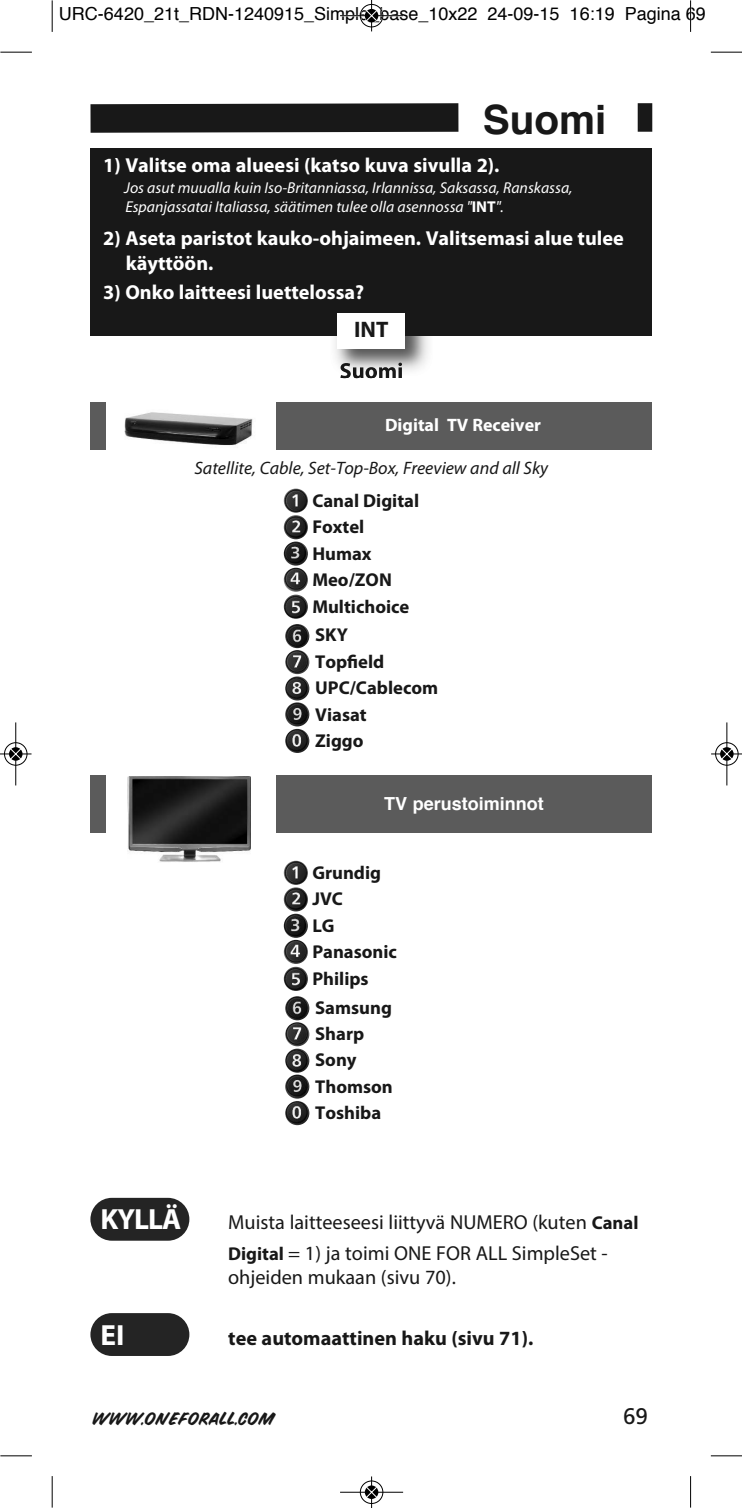
<style>
.page{position:relative;width:742px;height:1508px;background:#fff}
.page>*{position:absolute;margin:0;border:0;box-sizing:border-box;transform-origin:0 0}
.t1{font:700 40.5px "Helvetica";color:#181818}
.t2{font:700 29.25px "Myriad Pro";letter-spacing:-.035em;color:#fff}
.t3{font:700 22.5px "Myriad Pro";color:#181818}
.t4{font:22.5px "Frutiger";color:#181818}
.t5{font:700 20.25px/24.3px "Myriad Pro";color:#fff}
.t6{font:20.25px/30.4px "Myriad Pro";color:#181818}
.t7{font:700 20.25px "Myriad Pro";color:#181818}
.t8{font:700 18.68px/26.6px "Myriad Pro";color:#181818}
.t9{font:18px "Helvetica";color:#000}
.t10{font:italic 18px "Myriad Pro";color:#181818}
.t11{font:700 18px "Myriad Pro";color:#fff}
.t12{font:700 18px "Helvetica";color:#fff}
.t13{font:italic 15.75px/18.9px "Myriad Pro";color:#fff}
.t14{font:13.5px "Snyder Speed";letter-spacing:.035em;color:#181818}
.s1{font-weight:700;font-style:normal}
.s2{font-weight:700;font-size:18.68px}
</style>
<div class="page">
<div style="left:90px;top:148px;width:562px;height:187px;background:#181818"></div>
<svg style="left:90px;top:103px;width:368px;height:30px;background:#232323"></svg>
<div style="left:639px;top:105px;width:10px;height:24px;background:#181818"></div>
<div style="left:637px;top:103px;width:15px;height:29px;border:2px solid #181818"></div>
<div style="left:90px;top:1197px;width:99px;height:43px;background:#242424;border-radius:21px"></div>
<div style="left:90px;top:1313px;width:99px;height:42px;background:#242424;border-radius:21px"></div>
<div style="left:90px;top:402px;width:562px;height:48px;background:#5b5b5b"></div>
<img style="left:284px;top:594px;width:24px;height:25px;border-radius:50%">
<img style="left:284px;top:567px;width:24px;height:25px;border-radius:50%">
<img style="left:284px;top:541px;width:24px;height:24px;border-radius:50%">
<img style="left:284px;top:515px;width:24px;height:24px;border-radius:50%">
<img style="left:284px;top:488px;width:24px;height:24px;border-radius:50%">
<img style="left:285px;top:702px;width:24px;height:24px;border-radius:50%">
<img style="left:285px;top:729px;width:24px;height:24px;border-radius:50%">
<img style="left:285px;top:676px;width:24px;height:24px;border-radius:50%">
<img style="left:285px;top:650px;width:24px;height:24px;border-radius:50%">
<img style="left:285px;top:624px;width:24px;height:24px;border-radius:50%">
<div style="left:90px;top:775px;width:562px;height:58px;background:#5b5b5b"></div>
<img style="left:284px;top:966px;width:24px;height:25px;border-radius:50%">
<img style="left:284px;top:939px;width:24px;height:25px;border-radius:50%">
<img style="left:284px;top:913px;width:24px;height:24px;border-radius:50%">
<img style="left:284px;top:887px;width:24px;height:24px;border-radius:50%">
<img style="left:284px;top:860px;width:24px;height:25px;border-radius:50%">
<img style="left:285px;top:1074px;width:24px;height:24px;border-radius:50%">
<img style="left:285px;top:1101px;width:24px;height:24px;border-radius:50%">
<img style="left:285px;top:1048px;width:24px;height:24px;border-radius:50%">
<img style="left:285px;top:1022px;width:24px;height:24px;border-radius:50%">
<img style="left:285px;top:996px;width:24px;height:24px;border-radius:50%">
<div style="left:106px;top:768px;width:169px;height:110px;background:#fff"></div>
<img style="left:127px;top:776px;width:123px;height:86px">
<div style="left:106px;top:396px;width:169px;height:60px;background:#fff"></div>
<img style="left:124px;top:412px;width:129px;height:34px">
<img style="left:328px;top:335px;width:106px;height:36px">
<img style="left:340px;top:363px;width:62px;height:14px">
<div style="left:337px;top:313px;width:68px;height:36px;background:#fff"></div>
<hr style="left:52px;top:0;width:1px;height:32px;background:#000">
<hr style="left:0;top:52px;width:32px;height:1px;background:#000">
<hr style="left:690px;top:0;width:1px;height:32px;background:#000">
<hr style="left:710px;top:52px;width:31px;height:1px;background:#000">
<hr style="left:52px;top:1476px;width:1px;height:31px;background:#000">
<hr style="left:0;top:1455px;width:32px;height:1px;background:#000">
<hr style="left:690px;top:1476px;width:1px;height:31px;background:#000">
<hr style="left:710px;top:1455px;width:31px;height:1px;background:#000">
<div style="left:359px;top:4px;width:24px;height:24px;border:1px solid #fff;border-radius:50%"></div>
<hr style="left:340px;top:15px;width:63px;height:1px;background:#000">
<hr style="left:371px;top:0;width:1px;height:31px;background:#000">
<div style="left:360px;top:4px;width:23px;height:23px;border:1px solid #000;border-radius:50%"></div>
<svg style="left:364px;top:9px;width:14px;height:13px"></svg>
<svg style="left:366px;top:10px;width:11px;height:11px"></svg>
<div style="left:359px;top:1480px;width:24px;height:24px;border:1px solid #fff;border-radius:50%"></div>
<hr style="left:340px;top:1491px;width:63px;height:1px;background:#000">
<hr style="left:371px;top:1476px;width:1px;height:31px;background:#000">
<div style="left:360px;top:1480px;width:23px;height:23px;border:1px solid #000;border-radius:50%"></div>
<svg style="left:364px;top:1485px;width:14px;height:13px"></svg>
<svg style="left:366px;top:1486px;width:11px;height:11px"></svg>
<div style="left:4px;top:742px;width:24px;height:24px;border:1px solid #fff;border-radius:50%"></div>
<svg style="left:9px;top:746px;width:14px;height:15px"></svg>
<hr style="left:15px;top:722px;width:1px;height:63px;background:#000">
<hr style="left:0;top:753px;width:32px;height:1px;background:#000">
<div style="left:4px;top:742px;width:23px;height:23px;border:1px solid #000;border-radius:50%"></div>
<svg style="left:9px;top:747px;width:13px;height:13px"></svg>
<svg style="left:10px;top:748px;width:11px;height:11px"></svg>
<div style="left:714px;top:742px;width:24px;height:24px;border:1px solid #fff;border-radius:50%"></div>
<hr style="left:726px;top:722px;width:1px;height:63px;background:#000">
<hr style="left:710px;top:753px;width:31px;height:1px;background:#000">
<div style="left:715px;top:742px;width:23px;height:23px;border:1px solid #000;border-radius:50%"></div>
<svg style="left:719px;top:747px;width:14px;height:13px"></svg>
<svg style="left:720px;top:748px;width:12px;height:11px"></svg>
<p class="t9" style="left:59px;top:6px;width:648px">URC-6420_21t_RDN-1240915_Simple_base_10x22 24-09-15 16:19 Pagina 69</p>
<h1 class="t1" style="left:482px;top:102px;width:125px">Suomi</h1>
<p class="t5" style="left:103px;top:155px;width:397px">1) Valitse oma alueesi (katso kuva sivulla 2).</p>
<p class="t13" style="left:124px;top:179px;width:449px">Jos asut muualla kuin Iso-Britanniassa, Irlannissa, Saksassa, Ranskassa,<br>Espanjassatai Italiassa, säätimen tulee olla asennossa "<span class="s1">INT</span>".</p>
<p class="t5" style="left:126px;top:228px;width:499px;text-indent:-22px">2) Aseta paristot kauko-ohjaimeen. Valitsemasi alue tulee käyttöön.</p>
<p class="t5" style="left:103px;top:281px;width:262px">3) onko laitteesi luettelossa?</p>
<p class="t3" style="left:354px;top:321px;width:36px">INT</p>
<p class="t11" style="left:385px;top:418px;width:157px">Digital TV Receiver</p>
<p class="t10" style="left:194px;top:461px;width:355px">Satellite, Cable, Set-Top-Box, Freeview and all Sky</p>
<p class="t8" style="left:312px;top:489px;width:108px">Canal Digital<br>Foxtel<br>Humax<br>Meo/ZoN<br>Multichoice</p>
<p class="t8" style="left:315px;top:623px;width:124px">SKY<br>Topfield<br>UPC/Cablecom<br>Viasat<br>Ziggo</p>
<p class="t12" style="left:384px;top:796px;width:161px">TV perustoiminnot</p>
<p class="t8" style="left:312px;top:861px;width:86px">Grundig<br>JVC<br>LG<br>Panasonic<br>Philips</p>
<p class="t8" style="left:315px;top:995px;width:79px">Samsung<br>Sharp<br>Sony<br>Thomson<br>Toshiba</p>
<h2 class="t2" style="left:101px;top:1208px;width:82px">KYLLÄ</h2>
<p class="t6" style="left:228px;top:1209px;width:411px">Muista laitteeseesi liittyvä NUMERO (kuten <span class="s2">Canal<br>Digital</span> = 1) ja toimi ONE FOR ALL SimpleSet -</p>
<p class="t6" style="left:228px;top:1263px;width:229px">ohjeiden mukaan (sivu 70).</p>
<h2 class="t2" style="left:101px;top:1324px;width:25px">EI</h2>
<p class="t7" style="left:228px;top:1330px;width:306px">tee automaattinen haku (sivu 71).</p>
<p class="t14" style="left:93px;top:1411px;width:184px">WWW.ONEFORALL.COM</p>
<p class="t4" style="left:623px;top:1407px;width:26px">69</p>
</div>
